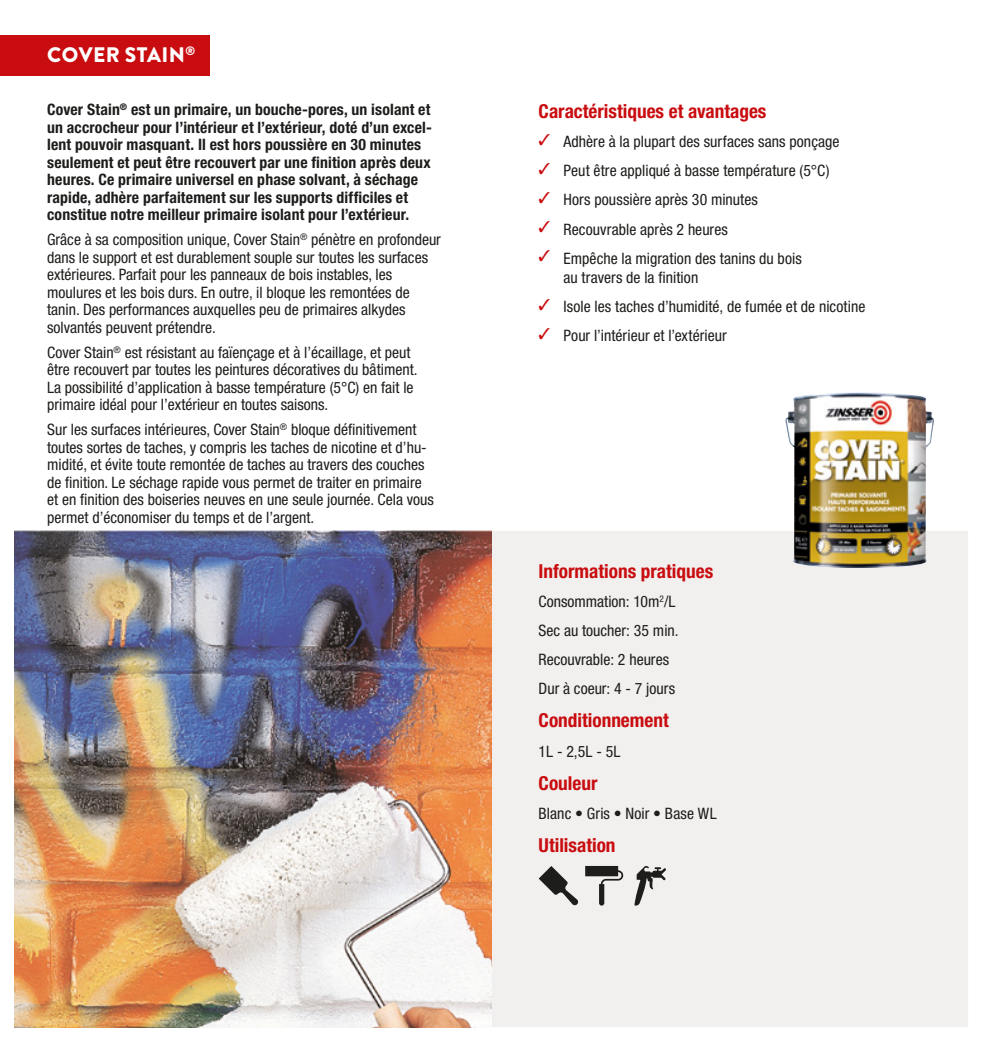
<style>
.page{position:relative;width:983px;height:1042px;background:#fff}
.page>*{position:absolute;margin:0;border:0;box-sizing:border-box;transform-origin:0 0}
.producttitel_in_rode_balk_-_L{font:900 21px "Brandon Grotesque";letter-spacing:.02em;color:#fff}
.titel_rood{font:700 condensed 19.25px "Helvetica Neue LT Pro";color:#c90c0f}
.brood{font:condensed 15.75px/17.5px "Helvetica Neue LT Pro";color:#1d1d1b}
.opsomming{font:condensed 15.75px/19.2px "Helvetica Neue LT Pro";letter-spacing:.005em;color:#1d1d1b}
.brood_vet{font:700 condensed 15.75px/17.5px "Helvetica Neue LT Pro";letter-spacing:.01em;color:#1d1d1b}
</style>
<div class="page">
<div style="left:0;top:35px;width:210px;height:41px;background:#c90c0f"></div>
<div style="left:491px;top:531px;width:476px;height:496px;background:#f1f0ee"></div>
<img style="left:15px;top:531px;width:476px;height:496px">
<svg style="left:634px;top:866px;width:32px;height:40px"></svg>
<svg style="left:585px;top:866px;width:38px;height:39px"></svg>
<svg style="left:538px;top:866px;width:40px;height:39px"></svg>
<img style="left:785px;top:393px;width:148px;height:175px">
<p class="producttitel_in_rode_balk_-_L" style="left:47px;top:40px;width:149px">COVER STAIN<sup>®</sup></p>
<p class="brood_vet" style="left:47px;top:101px;width:386px">Cover Stain<sup>®</sup> est un primaire, un bouche-pores, un isolant et un accrocheur pour l’intérieur et l’extérieur, doté d’un excel&shy;lent pouvoir masquant. Il est hors poussière en 30 minutes seulement et peut être recouvert par une finition après deux heures. Ce primaire universel en phase solvant, à séchage rapide, adhère parfaitement sur les supports difficiles et constitue notre meilleur primaire isolant pour l’extérieur.</p>
<p class="brood" style="left:47px;top:231px;width:395px">Grâce à sa composition unique, Cover Stain<sup>®</sup> pénètre en profondeur dans le support et est durablement souple sur toutes les surfaces extérieures. Parfait pour les panneaux de bois instables, les moulures et les bois durs. En outre, il bloque les remontées de tanin. Des performances auxquelles peu de primaires alkydes solvantés peuvent prétendre.</p>
<p class="brood" style="left:47px;top:343px;width:372px">Cover Stain<sup>®</sup> est résistant au faïençage et à l’écaillage, et peut être recouvert par toutes les peintures décoratives du bâtiment.<br>La possibilité d’application à basse température (5°C) en fait le primaire idéal pour l’extérieur en toutes saisons.</p>
<p class="brood" style="left:47px;top:421px;width:388px">Sur les surfaces intérieures, Cover Stain<sup>®</sup> bloque définitivement toutes sortes de taches, y compris les taches de nicotine et d’hu&shy;midité, et évite toute remontée de taches au travers des couches de finition. Le séchage rapide vous permet de traiter en primaire et en finition des boiseries neuves en une seule journée. Cela vous permet d’économiser du temps et de l’argent.</p>
<p class="titel_rood" style="left:538px;top:99px;width:229px">Caractéristiques et avantages</p>
<p class="opsomming" style="left:538px;top:132px;width:302px"><sup>✓</sup> Adhère à la plupart des surfaces sans ponçage</p>
<p class="opsomming" style="left:538px;top:161px;width:292px"><sup>✓</sup> Peut être appliqué à basse température (5°C)</p>
<p class="opsomming" style="left:538px;top:190px;width:221px"><sup>✓</sup> Hors poussière après 30 minutes</p>
<p class="opsomming" style="left:538px;top:219px;width:191px"><sup>✓</sup> Recouvrable après 2 heures</p>
<p class="opsomming" style="left:563px;top:248px;width:240px;text-indent:-25px"><sup>✓</sup> Empêche la migration des tanins du bois au travers de la finition</p>
<p class="opsomming" style="left:538px;top:297px;width:328px"><sup>✓</sup> Isole les taches d’humidité, de fumée et de nicotine</p>
<p class="opsomming" style="left:538px;top:326px;width:189px"><sup>✓</sup> Pour l’intérieur et l’extérieur</p>
<p class="titel_rood" style="left:538px;top:559px;width:176px">Informations pratiques</p>
<p class="opsomming" style="left:538px;top:591px;width:138px">Consommation: 10m<sup>2</sup>/L</p>
<p class="opsomming" style="left:538px;top:621px;width:141px">Sec au toucher: 35 min.</p>
<p class="opsomming" style="left:538px;top:650px;width:132px">Recouvrable: 2 heures</p>
<p class="opsomming" style="left:538px;top:679px;width:138px">Dur à coeur: 4 - 7 jours</p>
<p class="titel_rood" style="left:538px;top:709px;width:131px">Conditionnement</p>
<p class="opsomming" style="left:538px;top:741px;width:83px">1L - 2,5L - 5L</p>
<p class="titel_rood" style="left:538px;top:771px;width:60px">Couleur</p>
<p class="opsomming" style="left:538px;top:803px;width:179px">Blanc • Gris • Noir • Base WL</p>
<p class="titel_rood" style="left:538px;top:833px;width:78px">Utilisation</p>
</div>
